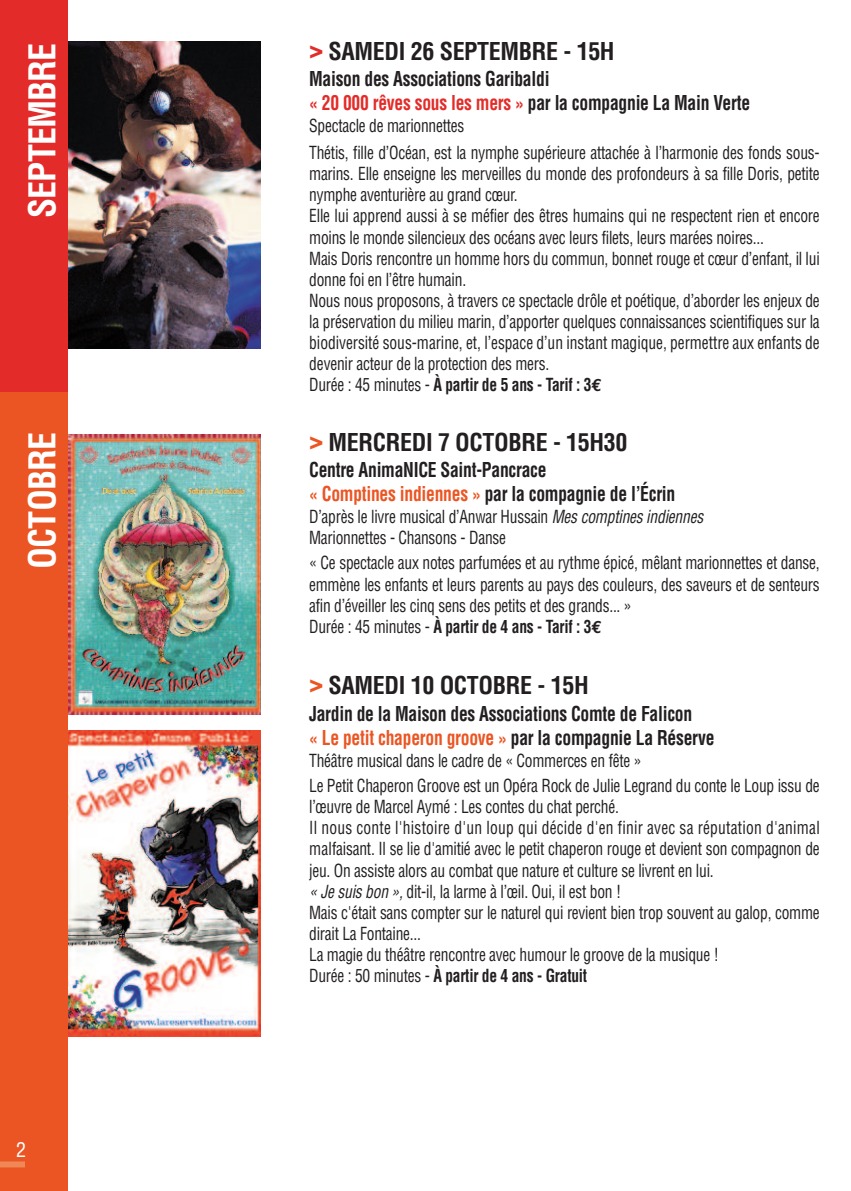
<style>
.page{position:relative;width:851px;height:1191px;background:#fff}
.page>*{position:absolute;margin:0;border:0;box-sizing:border-box;transform-origin:0 0}
.t1{font:700 condensed 36px "Helvetica";letter-spacing:-.025em;color:#fff}
.t2{font:700 condensed 24px "Helvetica";letter-spacing:-.015em;color:#231f20}
.t3{font:700 condensed 20px/24px "Helvetica";letter-spacing:-.015em;color:#231f20;scale:.88 1}
.t4{font:condensed 20px "Helvetica";color:#fff}
.t5{font:condensed 17.6px/21.2px "Helvetica";letter-spacing:-.015em;color:#231f20;scale:.88 1}
.s1{font-family:"Helvetica Neue";font-weight:900;color:#e32c29}
.s2{color:#e32c29}
.s3{font-weight:700}
.s4{font-family:"Euro Mono";font-weight:700;font-stretch:normal}
.s5{font-family:"Helvetica Neue";font-weight:900;color:#eb5523}
.s6{color:#eb5523}
.s7{font-style:italic}
</style>
<div class="page">
<img style="left:68px;top:435px;width:193px;height:280px">
<img style="left:68px;top:730px;width:193px;height:306px">
<img style="left:68px;top:42px;width:193px;height:306px">
<div style="left:0;top:390px;width:68px;height:801px;background:#eb5523"></div>
<div style="left:0;top:1161px;width:25px;height:6px;background:#f08756"></div>
<div style="left:0;top:0;width:68px;height:391px;background:#e32c29"></div>
<h1 class="t1" style="left:22px;top:218px;width:176px;rotate:-90deg">SEPTEMBRE</h1>
<h1 class="t1" style="left:22px;top:568px;width:138px;rotate:-90deg">OCTOBRE</h1>
<p class="t4" style="left:16px;top:1142px;width:11px">2</p>
<h2 class="t2" style="left:309px;top:38px;width:307px"><span class="s1">&gt;</span> SAMEDI 26 SEPTEMBRE - 15H</h2>
<p class="t3" style="left:309px;top:67px;width:502px">Maison des Associations Garibaldi<br><span class="s2">« 20 000 rêves sous les mers »</span> par la compagnie La Main Verte</p>
<p class="t5" style="left:309px;top:113px;width:581px;line-height:27.2px">Spectacle de marionnettes<br>Thétis, fille d’Océan, est la nymphe supérieure attachée à l’harmonie des fonds sous-</p>
<p class="t5" style="left:309px;top:165px;width:581px">marins. Elle enseigne les merveilles du monde des profondeurs à sa fille Doris, petite nymphe aventurière au grand cœur.<br>Elle lui apprend aussi à se méfier des êtres humains qui ne respectent rien et encore moins le monde silencieux des océans avec leurs filets, leurs marées noires...<br>Mais Doris rencontre un homme hors du commun, bonnet rouge et cœur d’enfant, il lui donne foi en l’être humain.<br>Nous nous proposons, à travers ce spectacle drôle et poétique, d’aborder les enjeux de la préservation du milieu marin, d’apporter quelques connaissances scientifiques sur la biodiversité sous-marine, et, l’espace d’un instant magique, permettre aux enfants de devenir acteur de la protection des mers.<br>Durée : 45 minutes - <span class="s3">À partir de 5 ans - Tarif : 3</span><span class="s4">€</span></p>
<h2 class="t2" style="left:309px;top:429px;width:320px"><span class="s5">&gt;</span> MERCREDI 7 OCTOBRE - 15H30</h2>
<p class="t3" style="left:309px;top:458px;width:417px">Centre AnimaNICE Saint-Pancrace<br><span class="s6">« Comptines indiennes »</span> par la compagnie de l’Écrin</p>
<p class="t5" style="left:309px;top:507px;width:449px">D’après le livre musical d’Anwar Hussain <span class="s7">Mes comptines indiennes<br></span>Marionnettes - Chansons - Danse</p>
<p class="t5" style="left:309px;top:554px;width:581px">« Ce spectacle aux notes parfumées et au rythme épicé, mêlant marionnettes et danse, emmène les enfants et leurs parents au pays des couleurs, des saveurs et de senteurs afin d’éveiller les cinq sens des petits et des grands... »<br>Durée : 45 minutes - <span class="s3">À partir de 4 ans - Tarif : 3</span><span class="s4">€</span></p>
<h2 class="t2" style="left:309px;top:672px;width:281px"><span class="s5">&gt;</span> SAMEDI 10 OCTOBRE - 15H</h2>
<p class="t3" style="left:309px;top:702px;width:462px">Jardin de la Maison des Associations Comte de Falicon<br><span class="s6">« Le petit chaperon groove »</span> par la compagnie La Réserve</p>
<p class="t5" style="left:309px;top:749px;width:581px;line-height:25.2px">Théâtre musical dans le cadre de « Commerces en fête »<br>Le Petit Chaperon Groove est un Opéra Rock de Julie Legrand du conte le Loup issu de</p>
<p class="t5" style="left:309px;top:797px;width:581px">l’œuvre de Marcel Aymé : Les contes du chat perché.<br>Il nous conte l'histoire d'un loup qui décide d'en finir avec sa réputation d'animal malfaisant. Il se lie d'amitié avec le petit chaperon rouge et devient son compagnon de jeu. On assiste alors au combat que nature et culture se livrent en lui.<br><span class="s7">« Je suis bon »,</span> dit-il, la larme à l’œil. Oui, il est bon !<br>Mais c'était sans compter sur le naturel qui revient bien trop souvent au galop, comme dirait La Fontaine...<br>La magie du théâtre rencontre avec humour le groove de la musique !<br>Durée : 50 minutes - <span class="s3">À partir de 4 ans - Gratuit</span></p>
</div>
